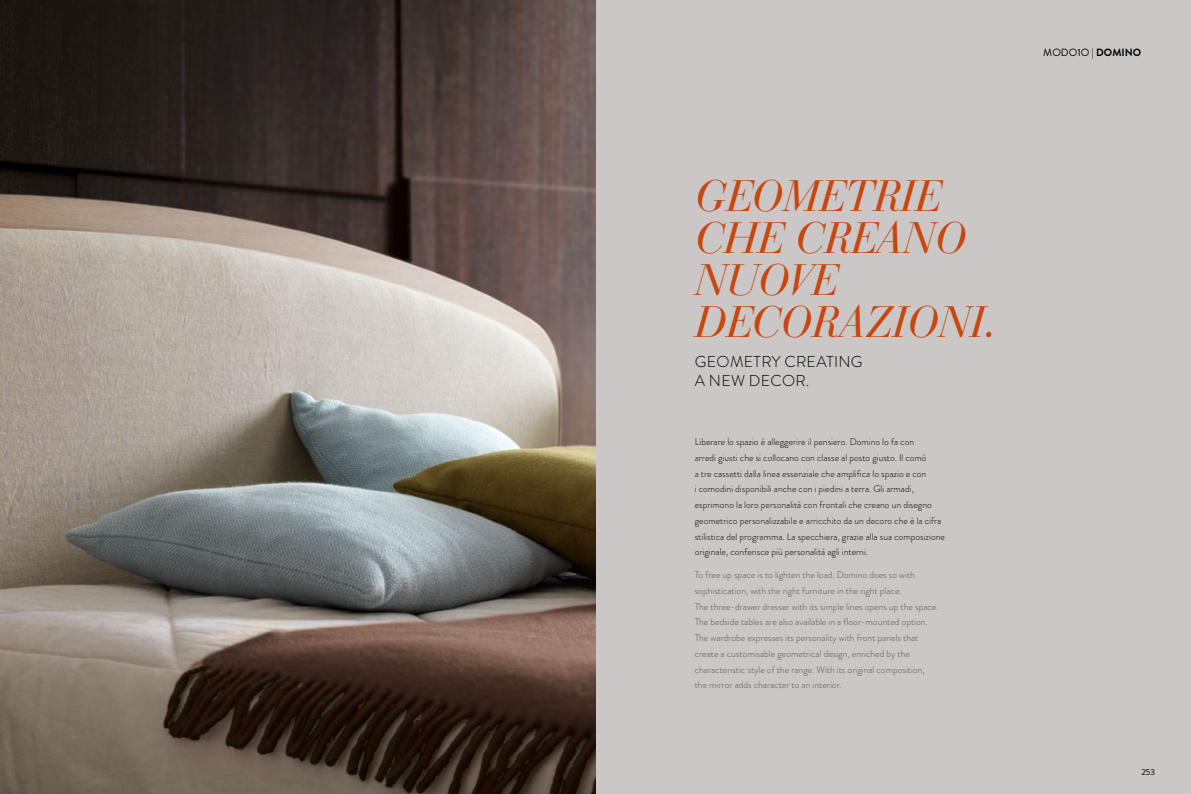
<style>
.page{position:relative;width:1191px;height:794px;background:#fff}
.page>*{position:absolute;margin:0;border:0;box-sizing:border-box;transform-origin:0 0}
.t1{font:italic 43.75px/42px "Bauer Bodoni Std";color:#c84710}
.t2{font:300 15.75px "Brandon Grotesque";letter-spacing:.02em;color:#000}
.t3{font:10.5px "Brandon Grotesque";color:#000}
.t4{font:300 9.62px/15.8px "Brandon Grotesque";color:#000}
.t5{font:300 9.62px/15.8px "Brandon Grotesque";color:#565656}
.t6{font:8.75px "Brandon Grotesque";color:#000}
.s1{font-weight:700}
</style>
<div class="page">
<div style="left:595px;top:0;width:596px;height:794px;background:#cac7c6"></div>
<img style="left:0;top:0;width:595px;height:794px">
<p class="t1" style="left:694px;top:175px;width:304px">GEOMETRIE<br>CHE CREANO<br>NUOVE<br>DECORAZIONI.</p>
<p class="t2" style="left:695px;top:350px;width:169px">GEOMETRY CREATING</p>
<p class="t2" style="left:695px;top:369px;width:116px">A NEW DECOR.</p>
<p class="t4" style="left:694px;top:434px;width:252px">Liberare lo spazio è alleggerire il pensiero. Domino lo fa con<br>arredi giusti che si collocano con classe al posto giusto. Il comò<br>a tre cassetti dalla linea essenziale che amplifica lo spazio e con<br>i comodini disponibili anche con i piedini a terra. Gli armadi, esprimono la loro personalità con frontali che creano un disegno geometrico personalizzabile e arricchito da un decoro che è la cifra stilistica del programma. La specchiera, grazie alla sua composizione originale, conferisce più personalità agli interni.</p>
<p class="t5" style="left:694px;top:567px;width:222px">To free up space is to lighten the load. Domino does so with sophistication, with the right furniture in the right place.</p>
<p class="t5" style="left:694px;top:598px;width:245px">The three-drawer dresser with its simple lines opens up the space.<br>The bedside tables are also available in a floor-mounted option.</p>
<p class="t5" style="left:694px;top:630px;width:225px">The wardrobe expresses its personality with front panels that</p>
<p class="t5" style="left:694px;top:645px;width:231px">create a customisable geometrical design, enriched by the characteristic style of the range. With its original composition,</p>
<p class="t5" style="left:694px;top:677px;width:148px">the mirror adds character to an interior.</p>
<p class="t3" style="left:1043px;top:45px;width:100px">MODO1O | <span class="s1">DOMINO</span></p>
<p class="t6" style="left:1141px;top:766px;width:15px">253</p>
</div>
